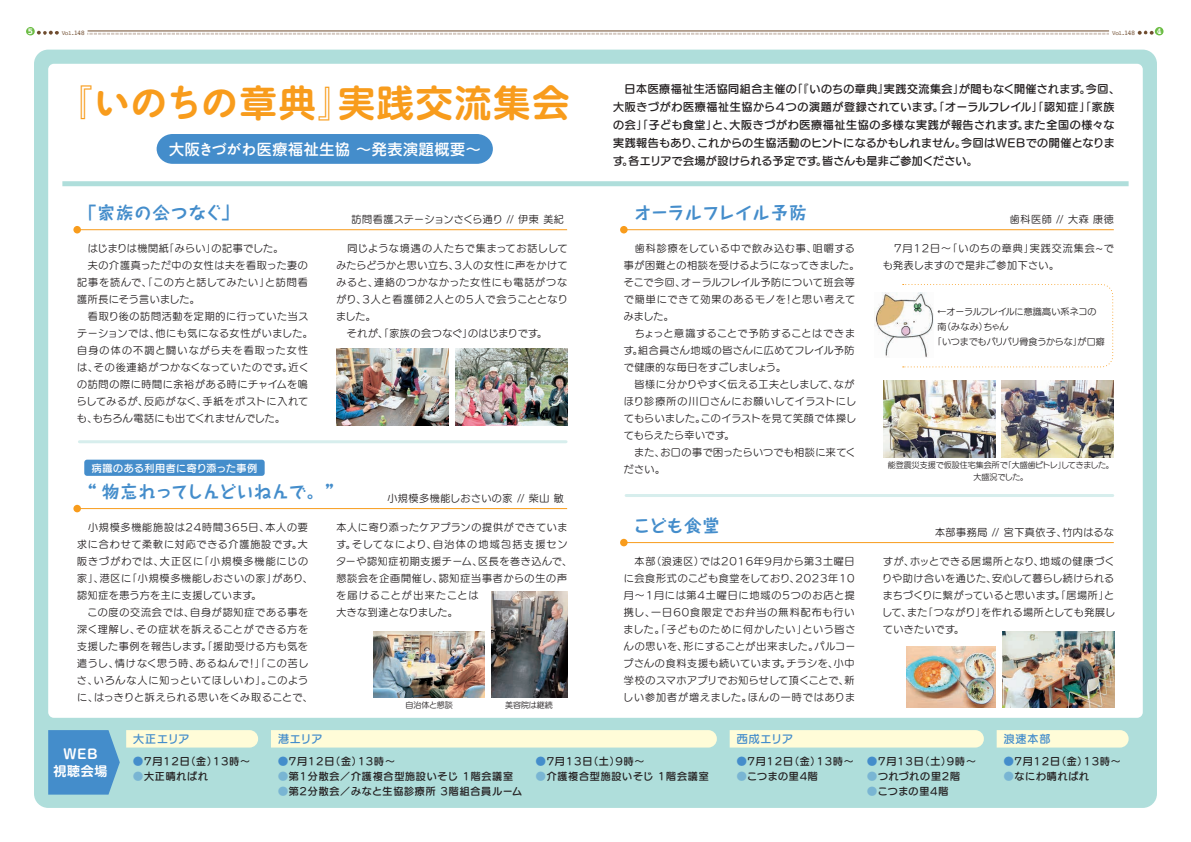
<style>
.page{position:relative;width:1191px;height:842px;background:#fff}
.page>*{position:absolute;margin:0;border:0;box-sizing:border-box;transform-origin:0 0}
.t1{font:700 37px "Shin M Go Pro De";letter-spacing:.05em;color:#f89c1c}
.t2{font:700 17px "Taka Hand Std";letter-spacing:-.02em;color:#448dcb}
.t3{font:700 17px "Taka Hand Std";letter-spacing:.025em;color:#448dcb}
.t4{font:700 17px "Taka Hand Std";letter-spacing:.065em;color:#448dcb}
.t5{font:500 15px "Shin M Go Pro";letter-spacing:.04em;color:#fff}
.t6{font:700 13px/17px "Shin M Go Pro De";letter-spacing:.05em;color:#fff;text-align:center}
.t7{font:11px/18px "UD Marugo Large Pr 6 N DB";letter-spacing:.045em;color:#231f20}
.t8{font:11px "UD Marugo Large Pr 6 N DB";letter-spacing:.08em;color:#448dcb}
.t9{font:10px/17px "UD Marugo Large Pr 6 N M";letter-spacing:.06em;color:#231f20}
.t10{font:10px/17px "UD Marugo Large Pr 6 N M";letter-spacing:.08em;color:#231f20}
.t11{font:10px "UD Marugo Large Pr 6 N DB";letter-spacing:.08em;color:#231f20}
.t12{font:10px "UD Marugo Large Pr 6 N M";letter-spacing:.035em;color:#231f20}
.t13{font:10px "UD Marugo Large Pr 6 N DB";letter-spacing:.05em;color:#fff}
.t14{font:9px "UD Marugo Large Pr 6 N M";letter-spacing:-.01em;color:#231f20}
.t15{font:700 9px "Courier";color:#fff}
.t16{font:8px/12px "UD Marugo Large Pr 6 N M";color:#231f20;text-align:center}
.t17{font:6px "Courier";letter-spacing:-.065em;color:#6f4c2f}
.s1{font-size:7px}
.s2{font-family:"Maru Anti Std"}
.s3{font-family:"Maru Anti Std De";font-size:37.7px}
.s4{color:#448dcb}
.s5{color:rgb(68 141 203/.5)}
</style>
<div class="page">
<div style="left:34px;top:50px;width:1123px;height:758px;background:#afdedb;border-radius:14px"></div>
<div style="left:48px;top:64px;width:1094px;height:654px;background:#fff;border-radius:6px"></div>
<svg style="left:48px;top:730px;width:72px;height:65px"></svg>
<img style="left:336px;top:349px;width:112px;height:76px">
<img style="left:455px;top:349px;width:112px;height:76px">
<img style="left:906px;top:647px;width:90px;height:61px">
<img style="left:1002px;top:631px;width:112px;height:77px">
<img style="left:374px;top:632px;width:111px;height:66px">
<img style="left:491px;top:591px;width:76px;height:107px">
<img style="left:883px;top:380px;width:112px;height:77px">
<img style="left:1001px;top:380px;width:112px;height:77px">
<div style="left:157px;top:134px;width:336px;height:30px;background:#448dcb"></div>
<svg style="left:126px;top:730px;width:132px;height:17px"></svg>
<svg style="left:996px;top:730px;width:132px;height:17px"></svg>
<div style="left:271px;top:730px;width:446px;height:17px;background:#fffcd8"></div>
<div style="left:729px;top:730px;width:254px;height:17px;background:#fffcd8"></div>
<hr style="left:79px;top:440px;width:487px;height:3px;background:#afdedb">
<hr style="left:77px;top:229px;width:490px;height:1px;background:#f89c1c">
<div style="left:73px;top:226px;width:8px;height:7px;background:#f89c1c;border-radius:50%"></div>
<hr style="left:77px;top:508px;width:490px;height:1px;background:#f89c1c">
<div style="left:73px;top:505px;width:8px;height:7px;background:#f89c1c;border-radius:50%"></div>
<hr style="left:626px;top:494px;width:486px;height:3px;background:#afdedb">
<hr style="left:624px;top:229px;width:489px;height:1px;background:#f89c1c">
<div style="left:620px;top:226px;width:7px;height:7px;background:#f89c1c;border-radius:50%"></div>
<hr style="left:624px;top:542px;width:489px;height:1px;background:#f89c1c">
<div style="left:620px;top:539px;width:7px;height:7px;background:#f89c1c;border-radius:50%"></div>
<div style="left:84px;top:460px;width:181px;height:16px;background:#448dcb;border-radius:3px"></div>
<div style="left:62px;top:181px;width:1066px;height:5px;background:#afdedb"></div>
<img style="left:875px;top:292px;width:27px;height:65px">
<svg style="left:902px;top:284px;width:211px;height:84px"></svg>
<svg style="left:1137px;top:31px;width:16px;height:4px"></svg>
<svg style="left:37px;top:31px;width:22px;height:4px"></svg>
<div style="left:1154px;top:27px;width:9px;height:8px;background:#6cbd45;border-radius:50%"></div>
<hr style="left:88px;top:31px;width:1021px;height:1px;background:#6f4c2f">
<svg style="left:88px;top:33px;width:1021px;height:2px"></svg>
<div style="left:26px;top:27px;width:9px;height:8px;background:#6cbd45;border-radius:50%"></div>
<p class="t15" style="left:28px;top:24px;width:7px">5</p>
<p class="t17" style="left:62px;top:28px;width:25px">Vol.<span class="s1">148</span></p>
<p class="t17" style="left:1112px;top:28px;width:25px">Vol.<span class="s1">148</span></p>
<p class="t15" style="left:1156px;top:24px;width:7px">4</p>
<h1 class="t1" style="left:56px;top:73px;width:515px"><span class="s2">『</span><span class="s3">いのちの</span>章典<span class="s2">』</span>実践交流集会</h1>
<h3 class="t5" style="left:169px;top:137px;width:313px">大阪<span class="s2">きづがわ</span>医療福祉生協 ～発表演題概要～</h3>
<h2 class="t4" style="left:80px;top:201px;width:160px">「家族の会つなぐ」</h2>
<p class="t12" style="left:351px;top:213px;width:214px">訪問看護ステーションさくら通り // 伊東 美紀</p>
<p class="t9" style="left:77px;top:240px;width:238px">　はじまりは機関紙「みらい」の記事でした。<br>　夫の介護真っただ中の女性は夫を看取った妻の記事を読んで、「この方と話してみたい」と訪問看護所長にそう言いました。<br>　看取り後の訪問活動を定期的に行っていた当ステーションでは、他にも気になる女性がいました。自身の体の不調と闘いながら夫を看取った女性は、その後連絡がつかなくなっていたのです。近くの訪問の際に時間に余裕がある時にチャイムを鳴らしてみるが、反応がなく、手紙をポストに入れても、もちろん電話にも出てくれませんでした。</p>
<p class="t9" style="left:336px;top:240px;width:233px">　同じような境遇の人たちで集まってお話ししてみたらどうかと思い立ち、3人の女性に声をかけてみると、連絡のつかなかった女性にも電話がつながり、3人と看護師2人との5人で会うこととなりました。<br>　それが、「家族の会つなぐ」のはじまりです。</p>
<p class="t13" style="left:92px;top:462px;width:167px">病識のある利用者に寄り添った事例</p>
<h2 class="t2" style="left:80px;top:480px;width:264px">“ 物忘れってしんどいねんで。”</h2>
<p class="t9" style="left:387px;top:489px;width:178px">小規模多機能しおさいの家 // 柴山 敏</p>
<p class="t10" style="left:77px;top:519px;width:237px">　小規模多機能施設は24時間365日、本人の要求に合わせて柔軟に対応できる介護施設です。大阪きづがわでは、大正区に「小規模多機能にじの家」、港区に「小規模多機能しおさいの家」があり、認知症を患う方を主に支援しています。<br>　この度の交流会では、自身が認知症である事を深く理解し、その症状を訴えることができる方を支援した事例を報告します。「援助受ける方も気を遣うし、情けなく思う時、あるねんで！」「この苦しさ、いろんな人に知っといてほしいわ」。このように、はっきりと訴えられる思いをくみ取ることで、</p>
<p class="t9" style="left:336px;top:519px;width:237px">本人に寄り添ったケアプランの提供ができています。そしてなにより、自治体の地域包括支援センターや認知症初期支援チーム、区長を巻き込んで、懇談会を企画開催し、認知症当事者からの生の声を届けることが出来たことは<br>大きな到達となりました。</p>
<p class="t16" style="left:405px;top:699px;width:49px">自治体と懇談</p>
<p class="t16" style="left:505px;top:699px;width:49px">美容院は継続</p>
<p class="t8" style="left:133px;top:733px;width:58px">大正エリア</p>
<p class="t8" style="left:278px;top:733px;width:46px">港エリア</p>
<p class="t7" style="left:613px;top:80px;width:508px">　日本医療福祉生活協同組合主催の「『いのちの章典』実践交流集会」が間もなく開催されます。今回、大阪きづがわ医療福祉生協から４つの演題が登録されています。「オーラルフレイル」「認知症」「家族の会」「子ども食堂」と、大阪きづがわ医療福祉生協の多様な実践が報告されます。また全国の様々な実践報告もあり、これからの生協活動のヒントになるかもしれません。今回はWEBでの開催となります。各エリアで会場が設けられる予定です。皆さんも是非ご参加ください。</p>
<h2 class="t3" style="left:634px;top:201px;width:174px">オーラルフレイル予防</h2>
<p class="t9" style="left:1010px;top:211px;width:105px">歯科医師 // 大森 康徳</p>
<p class="t9" style="left:624px;top:240px;width:237px">　歯科診療をしている中で飲み込む事、咀嚼する事が困難との相談を受けるようになってきました。そこで今回、オーラルフレイル予防について班会等で簡単にできて効果のあるモノを！と思い考えてみました。<br>　ちょっと意識することで予防することはできます。組合員さん地域の皆さんに広めてフレイル予防で健康的な毎日をすごしましょう。<br>　皆様に分かりやすく伝える工夫としまして、ながほり診療所の川口さんにお願いしてイラストにしてもらいました。このイラストを見て笑顔で体操してもらえたら幸いです。<br>　また、お口の事で困ったらいつでも相談に来てください。</p>
<p class="t9" style="left:882px;top:240px;width:233px">　7月12日～「いのちの章典」実践交流集会~でも発表しますので是非ご参加下さい。</p>
<p class="t14" style="left:937px;top:306px;width:160px">←オーラルフレイルに意識高い系ネコの</p>
<p class="t14" style="left:937px;top:321px;width:73px">南（みなみ）ちゃん</p>
<p class="t14" style="left:933px;top:336px;width:173px">「いつまでもバリバリ骨食うからな」が口癖</p>
<p class="t16" style="left:887px;top:460px;width:228px">能登震災支援で仮設住宅集会所で「大盛歯ピトレ」してきました。大盛況でした。</p>
<h2 class="t3" style="left:633px;top:514px;width:88px">こども食堂</h2>
<p class="t9" style="left:935px;top:523px;width:180px">本部事務局 // 宮下真依子、竹内はるな</p>
<p class="t9" style="left:623px;top:553px;width:234px;text-align:justify">　本部（浪速区）では2016年9月から第3土曜日に会食形式のこども食堂をしており、2023年10月～1月には第4土曜日に地域の5つのお店と提携し、一日60食限定でお弁当の無料配布も行いました。「子どものために何かしたい」という皆さんの思いを、形にすることが出来ました。パルコープさんの食料支援も続いています。チラシを、小中学校のスマホアプリでお知らせして頂くことで、新しい参加者が増えました。ほんの一時ではありま</p>
<p class="t9" style="left:882px;top:553px;width:234px;text-align:justify">すが、ホッとできる居場所となり、地域の健康づくりや助け合いを通じた、安心して暮らし続けられるまちづくりに繋がっていると思います。「居場所」として、また「つながり」を作れる場所としても発展していきたいです。</p>
<p class="t8" style="left:737px;top:733px;width:58px">西成エリア</p>
<p class="t8" style="left:1003px;top:733px;width:48px">浪速本部</p>
<h3 class="t6" style="left:54px;top:744px;width:55px">WEB<br>視聴会場</h3>
<p class="t11" style="left:133px;top:756px;width:118px"><span class="s4">●</span>7月12日（金）13時～</p>
<p class="t11" style="left:133px;top:771px;width:76px"><span class="s5">●</span>大正晴ればれ</p>
<p class="t11" style="left:278px;top:756px;width:118px"><span class="s4">●</span>7月12日（金）13時～</p>
<p class="t11" style="left:278px;top:771px;width:237px"><span class="s5">●</span>第1分散会／介護複合型施設いそじ 1階会議室</p>
<p class="t11" style="left:278px;top:786px;width:246px"><span class="s5">●</span>第2分散会／みなと生協診療所 3階組合員ルーム</p>
<p class="t11" style="left:536px;top:756px;width:110px"><span class="s4">●</span>7月13日（土）9時～</p>
<p class="t11" style="left:536px;top:771px;width:174px"><span class="s5">●</span>介護複合型施設いそじ 1階会議室</p>
<p class="t11" style="left:736px;top:756px;width:118px"><span class="s4">●</span>7月12日（金）13時～</p>
<p class="t11" style="left:736px;top:771px;width:83px"><span class="s5">●</span>こつまの里4階</p>
<p class="t11" style="left:867px;top:756px;width:110px"><span class="s4">●</span>7月13日（土）9時～</p>
<p class="t11" style="left:867px;top:771px;width:94px"><span class="s5">●</span>つれづれの里2階</p>
<p class="t11" style="left:867px;top:786px;width:83px"><span class="s5">●</span>こつまの里4階</p>
<p class="t11" style="left:1003px;top:756px;width:118px"><span class="s4">●</span>7月12日（金）13時～</p>
<p class="t11" style="left:1003px;top:771px;width:87px"><span class="s5">●</span>なにわ晴ればれ</p>
</div>
